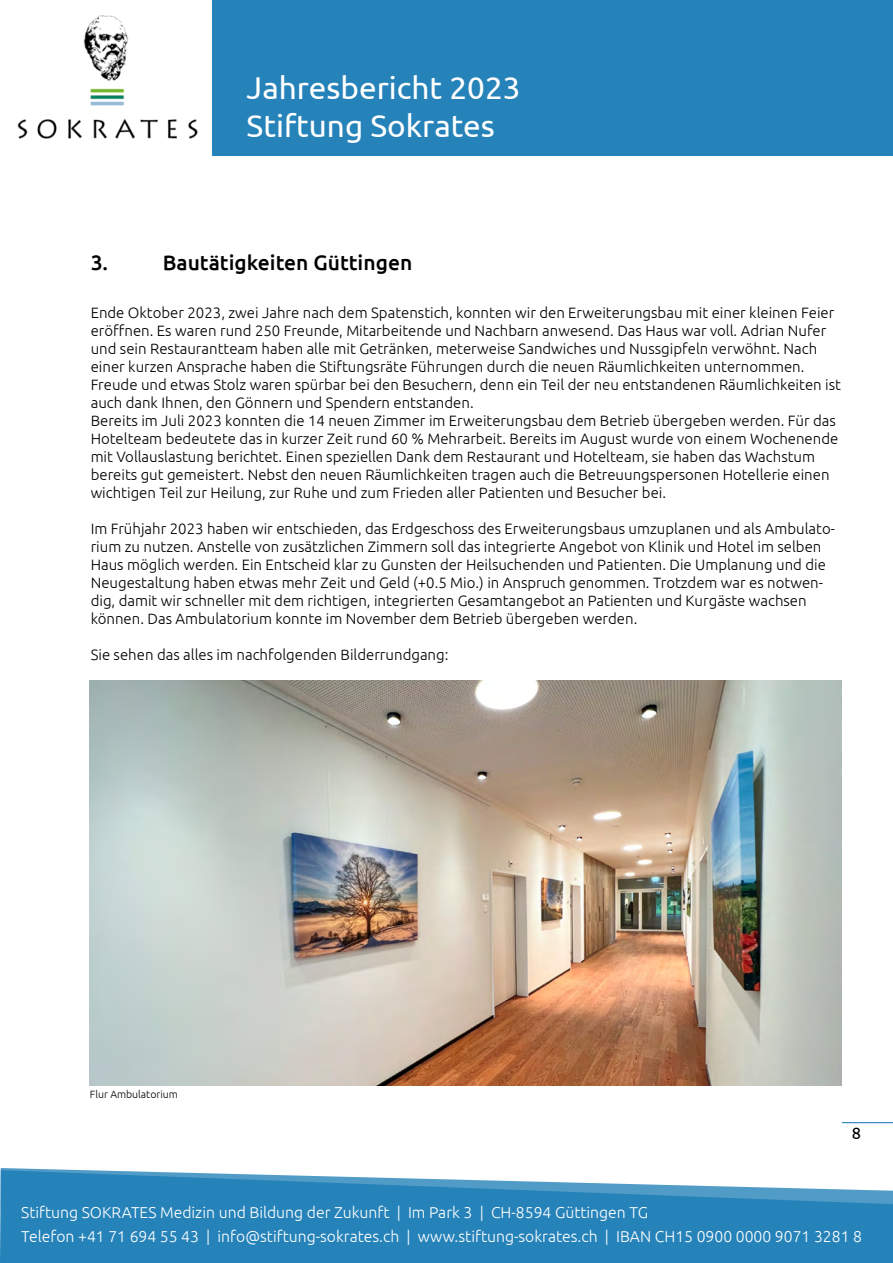
<style>
.page{position:relative;width:893px;height:1263px;background:#fff}
.page>*{position:absolute;margin:0;border:0;box-sizing:border-box;transform-origin:0 0}
.t1{font:31.5px/37.8px "Ubuntu";color:#fff}
.t2{font:500 21px "Ubuntu";color:#000}
.t3{font:16.5px "Ubuntu";color:#000}
.t4{font:300 15.75px/24px "Ubuntu";color:#fff}
.t5{font:300 15px/18px "Ubuntu";color:#000}
.t6{font:300 10.5px "Ubuntu";color:#000}
</style>
<div class="page">
<div style="left:0;top:1170px;width:892px;height:93px;background:#2683b9"></div>
<svg style="left:1px;top:1168px;width:891px;height:57px;fill:#2683b9"></svg>
<hr style="left:842px;top:1122px;width:51px;height:1px;background:#2683b9">
<img style="left:17px;top:15px;width:181px;height:124px">
<div style="left:213px;top:0;width:680px;height:155px;background:#2683b9"></div>
<svg style="left:892px;top:1190px;width:1px;height:73px"></svg>
<img style="left:90px;top:680px;width:752px;height:405px">
<h1 class="t1" style="left:247px;top:68px;width:275px">Jahresbericht 2023<br>Stiftung Sokrates</h1>
<h2 class="t2" style="left:91px;top:249px;width:19px">3.</h2>
<h2 class="t2" style="left:163px;top:249px;width:251px">Bautätigkeiten Güttingen</h2>
<p class="t5" style="left:91px;top:303px;width:752px">Ende Oktober 2023, zwei Jahre nach dem Spatenstich, konnten wir den Erweiterungsbau mit einer kleinen Feier eröffnen. Es waren rund 250 Freunde, Mitarbeitende und Nachbarn anwesend. Das Haus war voll. Adrian Nufer und sein Restaurantteam haben alle mit Getränken, meterweise Sandwiches und Nussgipfeln verwöhnt. Nach einer kurzen Ansprache haben die Stiftungsräte Führungen durch die neuen Räumlichkeiten unternommen.<br>Freude und etwas Stolz waren spürbar bei den Besuchern, denn ein Teil der neu entstandenen Räumlichkeiten ist auch dank Ihnen, den Gönnern und Spendern entstanden.<br>Bereits im Juli 2023 konnten die 14 neuen Zimmer im Erweiterungsbau dem Betrieb übergeben werden. Für das Hotelteam bedeutete das in kurzer Zeit rund 60 % Mehrarbeit. Bereits im August wurde von einem Wochenende mit Vollauslastung berichtet. Einen speziellen Dank dem Restaurant und Hotelteam, sie haben das Wachstum bereits gut gemeistert. Nebst den neuen Räumlichkeiten tragen auch die Betreuungspersonen Hotellerie einen wichtigen Teil zur Heilung, zur Ruhe und zum Frieden aller Patienten und Besucher bei.</p>
<p class="t5" style="left:91px;top:519px;width:746px">Im Frühjahr 2023 haben wir entschieden, das Erdgeschoss des Erweiterungsbaus umzuplanen und als Ambulato&shy;rium zu nutzen. Anstelle von zusätzlichen Zimmern soll das integrierte Angebot von Klinik und Hotel im selben Haus möglich werden. Ein Entscheid klar zu Gunsten der Heilsuchenden und Patienten. Die Umplanung und die Neugestaltung haben etwas mehr Zeit und Geld (+0.5 Mio.) in Anspruch genommen. Trotzdem war es notwen&shy;dig, damit wir schneller mit dem richtigen, integrierten Gesamtangebot an Patienten und Kurgäste wachsen können. Das Ambulatorium konnte im November dem Betrieb übergeben werden.</p>
<p class="t5" style="left:91px;top:645px;width:359px">Sie sehen das alles im nachfolgenden Bilderrundgang:</p>
<p class="t6" style="left:90px;top:1088px;width:89px">Flur Ambulatorium</p>
<p class="t3" style="left:852px;top:1123px;width:11px">8</p>
<p class="t4" style="left:21px;top:1200px;width:842px">Stiftung SOKRATES Medizin und Bildung der Zukunft | Im Park 3 | CH-8594 Güttingen TG<br>Telefon +41 71 694 55 43 | info@stiftung-sokrates.ch | www.stiftung-sokrates.ch | IBAN CH15 0900 0000 9071 3281 8</p>
</div>
